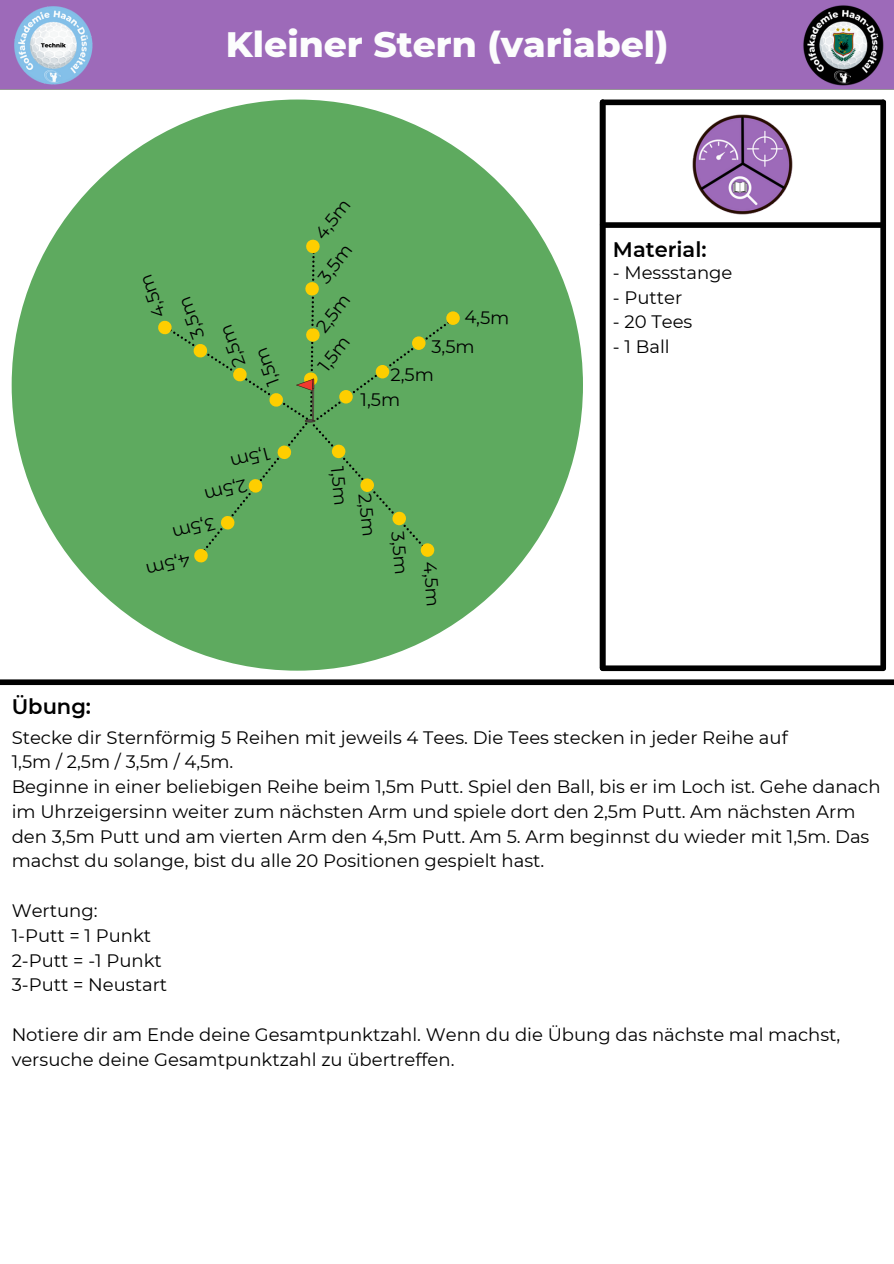
<style>
.page{position:relative;width:894px;height:1264px;background:#fff}
.page>*{position:absolute;margin:0;border:0;box-sizing:border-box;transform-origin:0 0}
.t1{font:800 36px "Montserrat";color:#fcfdfd}
.t2{font:600 21px "Montserrat";color:#000}
.t3{font:18px/24.8px "Montserrat";color:#000}
</style>
<div class="page">
<hr style="left:0;top:88px;width:893px;height:1px;background:#000">
<div style="left:0;top:0;width:893px;height:88px;background:#9d6ab9"></div>
<img style="left:789px;top:5px;width:104px;height:85px">
<img style="left:0;top:6px;width:104px;height:84px">
<div style="left:12px;top:99px;width:571px;height:571px;background:#5eaa5f;border-radius:50%"></div>
<div style="left:602px;top:99px;width:281px;height:6px;background:#000"></div>
<div style="left:602px;top:665px;width:281px;height:6px;background:#000"></div>
<div style="left:880px;top:102px;width:5px;height:566px;background:#000"></div>
<div style="left:0;top:679px;width:893px;height:6px;background:#000"></div>
<div style="left:602px;top:222px;width:281px;height:6px;background:#000"></div>
<div style="left:599px;top:102px;width:6px;height:566px;background:#000"></div>
<img style="left:692px;top:114px;width:101px;height:101px">
<div style="left:446px;top:311px;width:13px;height:14px;background:#fece00;border-radius:50%"></div>
<svg style="left:158px;top:239px;width:295px;height:324px"></svg>
<p class="t1" style="left:226px;top:22px;width:444px">Kleiner Stern (variabel)</p>
<p class="t3" style="left:148px;top:321px;width:47px;rotate:-110deg">45, m</p>
<p class="t3" style="left:187px;top:342px;width:45px;rotate:-111deg">35, m</p>
<p class="t3" style="left:228px;top:370px;width:45px;rotate:-111deg">,2 m5</p>
<p class="t3" style="left:262px;top:389px;width:41px;rotate:-111deg">1 5, m</p>
<p class="t3" style="left:309px;top:229px;width:47px;rotate:-52deg">4,5m</p>
<p class="t3" style="left:312px;top:273px;width:45px;rotate:-53deg">3,5m</p>
<p class="t3" style="left:310px;top:323px;width:45px;rotate:-53deg">2,5m</p>
<p class="t3" style="left:312px;top:362px;width:41px;rotate:-53deg">1,5m</p>
<p class="t3" style="left:464px;top:304px;width:47px;rotate:1deg">4,5m</p>
<p class="t3" style="left:431px;top:334px;width:45px">3,5m</p>
<p class="t3" style="left:390px;top:362px;width:45px">2,5m</p>
<p class="t3" style="left:360px;top:387px;width:41px">1,5m</p>
<p class="t2" style="left:612px;top:236px;width:95px">Material:</p>
<p class="t3" style="left:612px;top:260px;width:121px">- Messstange</p>
<p class="t3" style="left:612px;top:285px;width:71px">- Putter</p>
<p class="t3" style="left:612px;top:309px;width:81px">- 20 Tees</p>
<p class="t3" style="left:612px;top:334px;width:58px">- 1 Ball</p>
<p class="t2" style="left:12px;top:694px;width:81px">Übung:</p>
<p class="t3" style="left:272px;top:465px;width:41px;rotate:165deg">m5, 1</p>
<p class="t3" style="left:250px;top:497px;width:45px;rotate:165deg">m5,2</p>
<p class="t3" style="left:218px;top:535px;width:45px;rotate:165deg">m5,3</p>
<p class="t3" style="left:193px;top:571px;width:47px;rotate:166deg">4 m5 ,</p>
<p class="t3" style="left:349px;top:465px;width:41px;rotate:84deg">1,5m</p>
<p class="t3" style="left:377px;top:492px;width:45px;rotate:84deg">2,5m</p>
<p class="t3" style="left:409px;top:530px;width:45px;rotate:84deg">3,5m</p>
<p class="t3" style="left:442px;top:560px;width:47px;rotate:85deg">4,5m</p>
<p class="t3" style="left:12px;top:724px;width:777px">Stecke dir Sternförmig 5 Reihen mit jeweils 4 Tees. Die Tees stecken in jeder Reihe auf</p>
<p class="t3" style="left:12px;top:749px;width:223px">1,5m / 2,5m / 3,5m / 4,5m.</p>
<p class="t3" style="left:12px;top:774px;width:870px">Beginne in einer beliebigen Reihe beim 1,5m Putt. Spiel den Ball, bis er im Loch ist. Gehe danach im Uhrzeigersinn weiter zum nächsten Arm und spiele dort den 2,5m Putt. Am nächsten Arm den 3,5m Putt und am vierten Arm den 4,5m Putt. Am 5. Arm beginnst du wieder mit 1,5m. Das machst du solange, bist du alle 20 Positionen gespielt hast.</p>
<p class="t3" style="left:12px;top:898px;width:87px">Wertung:</p>
<p class="t3" style="left:12px;top:922px;width:141px">1-Putt = 1 Punkt</p>
<p class="t3" style="left:12px;top:947px;width:152px">2-Putt = -1 Punkt</p>
<p class="t3" style="left:12px;top:972px;width:157px">3-Putt = Neustart</p>
<p class="t3" style="left:12px;top:1022px;width:830px">Notiere dir am Ende deine Gesamtpunktzahl. Wenn du die Übung das nächste mal machst, versuche deine Gesamtpunktzahl zu übertreffen.</p>
</div>
